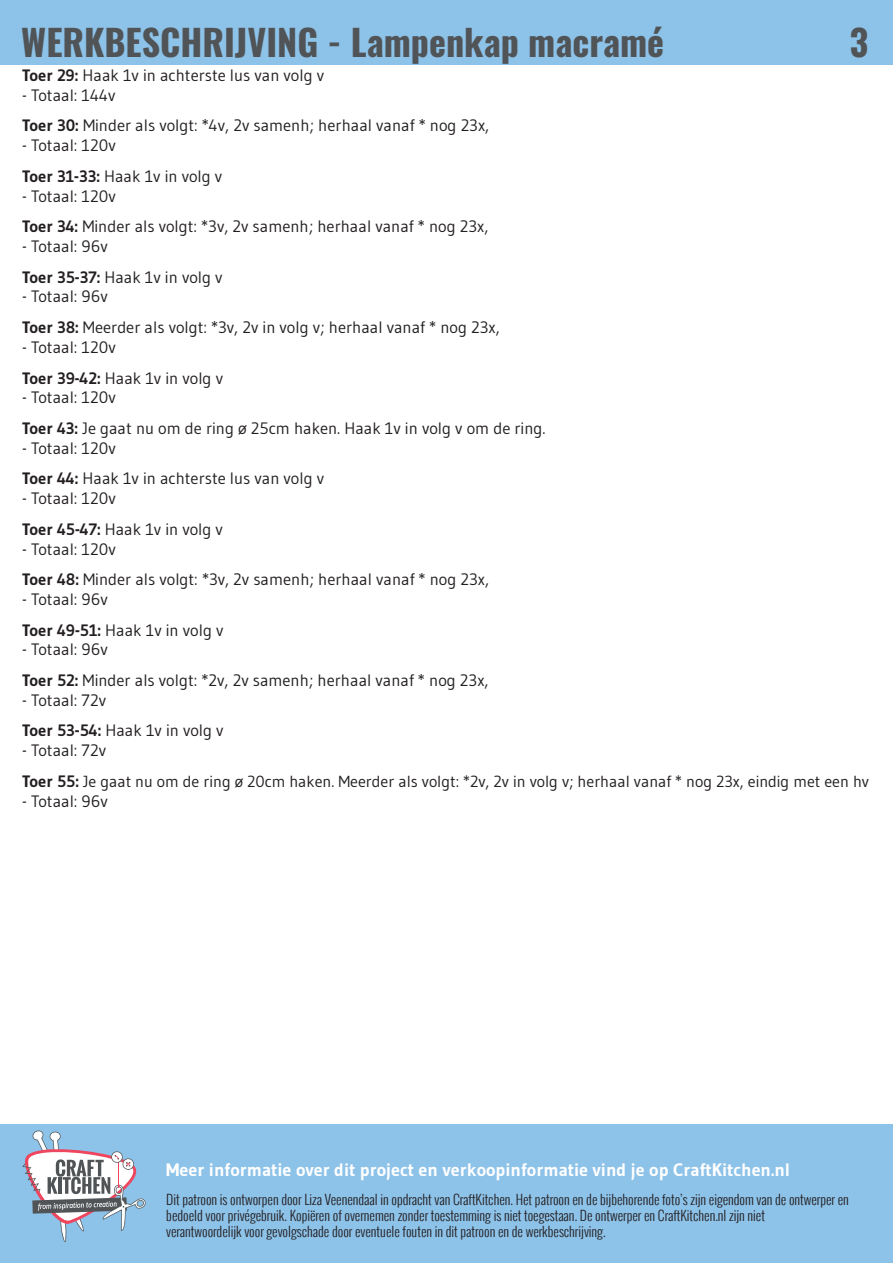
<style>
.page{position:relative;width:893px;height:1263px;background:#fff}
.page>*{position:absolute;margin:0;border:0;box-sizing:border-box;transform-origin:0 0}
.t1{font:700 36px "Oswald";color:#515456}
.t2{font:700 18px "Gudea";color:#fff}
.t3{font:16.5px "Gudea";color:#231f20}
.t4{font:16.05px "Gudea";color:#231f20}
.t5{font:300 13.5px/16.2px "Oswald";color:#231f20}
.s1{font-weight:700}
.s2{font-weight:700;font-size:16.5px}
</style>
<div class="page">
<div style="left:0;top:1125px;width:893px;height:138px;background:#8dc2e9"></div>
<div style="left:0;top:0;width:893px;height:64px;background:#8dc2e9"></div>
<svg style="left:22px;top:1130px;width:124px;height:112px"></svg>
<p class="t1" style="left:21px;top:23px;width:644px">WERKBESCHRIJVING - Lampenkap macramé</p>
<p class="t1" style="left:850px;top:23px;width:20px">3</p>
<p class="t3" style="left:22px;top:65px;width:303px"><span class="s1">Toer 29:</span> Haak 1v in achterste lus van volg v</p>
<p class="t3" style="left:22px;top:85px;width:95px">- Totaal: 144v</p>
<p class="t3" style="left:22px;top:115px;width:468px"><span class="s1">Toer 30:</span> Minder als volgt: *4v, 2v samenh; herhaal vanaf * nog 23x,</p>
<p class="t3" style="left:22px;top:135px;width:95px">- Totaal: 120v</p>
<p class="t3" style="left:22px;top:166px;width:201px"><span class="s1">Toer 31-33:</span> Haak 1v in volg v</p>
<p class="t3" style="left:22px;top:186px;width:95px">- Totaal: 120v</p>
<p class="t3" style="left:22px;top:216px;width:468px"><span class="s1">Toer 34:</span> Minder als volgt: *3v, 2v samenh; herhaal vanaf * nog 23x,</p>
<p class="t3" style="left:22px;top:236px;width:87px">- Totaal: 96v</p>
<p class="t3" style="left:22px;top:267px;width:202px"><span class="s1">Toer 35-37:</span> Haak 1v in volg v</p>
<p class="t3" style="left:22px;top:286px;width:87px">- Totaal: 96v</p>
<p class="t3" style="left:22px;top:317px;width:479px"><span class="s1">Toer 38:</span> Meerder als volgt: *3v, 2v in volg v; herhaal vanaf * nog 23x,</p>
<p class="t3" style="left:22px;top:337px;width:95px">- Totaal: 120v</p>
<p class="t3" style="left:22px;top:367px;width:202px"><span class="s1">Toer 39-42:</span> Haak 1v in volg v</p>
<p class="t3" style="left:22px;top:387px;width:95px">- Totaal: 120v</p>
<p class="t3" style="left:22px;top:418px;width:525px"><span class="s1">Toer 43:</span> Je gaat nu om de ring ø 25cm haken. Haak 1v in volg v om de ring.</p>
<p class="t3" style="left:22px;top:438px;width:95px">- Totaal: 120v</p>
<p class="t3" style="left:22px;top:468px;width:303px"><span class="s1">Toer 44:</span> Haak 1v in achterste lus van volg v</p>
<p class="t3" style="left:22px;top:488px;width:95px">- Totaal: 120v</p>
<p class="t3" style="left:22px;top:519px;width:202px"><span class="s1">Toer 45-47:</span> Haak 1v in volg v</p>
<p class="t3" style="left:22px;top:538px;width:95px">- Totaal: 120v</p>
<p class="t3" style="left:22px;top:569px;width:468px"><span class="s1">Toer 48:</span> Minder als volgt: *3v, 2v samenh; herhaal vanaf * nog 23x,</p>
<p class="t3" style="left:22px;top:589px;width:87px">- Totaal: 96v</p>
<p class="t3" style="left:22px;top:619px;width:203px"><span class="s1">Toer 49-51:</span> Haak 1v in volg v</p>
<p class="t3" style="left:22px;top:639px;width:87px">- Totaal: 96v</p>
<p class="t3" style="left:22px;top:670px;width:468px"><span class="s1">Toer 52:</span> Minder als volgt: *2v, 2v samenh; herhaal vanaf * nog 23x,</p>
<p class="t3" style="left:22px;top:690px;width:85px">- Totaal: 72v</p>
<p class="t3" style="left:22px;top:720px;width:203px"><span class="s1">Toer 53-54:</span> Haak 1v in volg v</p>
<p class="t3" style="left:22px;top:740px;width:85px">- Totaal: 72v</p>
<p class="t4" style="left:22px;top:771px;width:848px"><span class="s2">Toer 55:</span> Je gaat nu om de ring ø 20cm haken. Meerder als volgt: *2v, 2v in volg v; herhaal vanaf * nog 23x, eindig met een hv</p>
<p class="t3" style="left:22px;top:790px;width:87px">- Totaal: 96v</p>
<p class="t2" style="left:166px;top:1159px;width:626px">Meer informatie over dit project en verkoopinformatie vind je op CraftKitchen.nl</p>
<p class="t5" style="left:166px;top:1191px;width:684px">Dit patroon is ontworpen door Liza Veenendaal in opdracht van CraftKitchen. Het patroon en de bijbehorende foto’s zijn eigendom van de ontwerper en bedoeld voor privégebruik. Kopiëren of overnemen zonder toestemming is niet toegestaan. De ontwerper en CraftKitchen.nl zijn niet</p>
<p class="t5" style="left:166px;top:1223px;width:441px">verantwoordelijk voor gevolgschade door eventuele fouten in dit patroon en de werkbeschrijving.</p>
</div>
